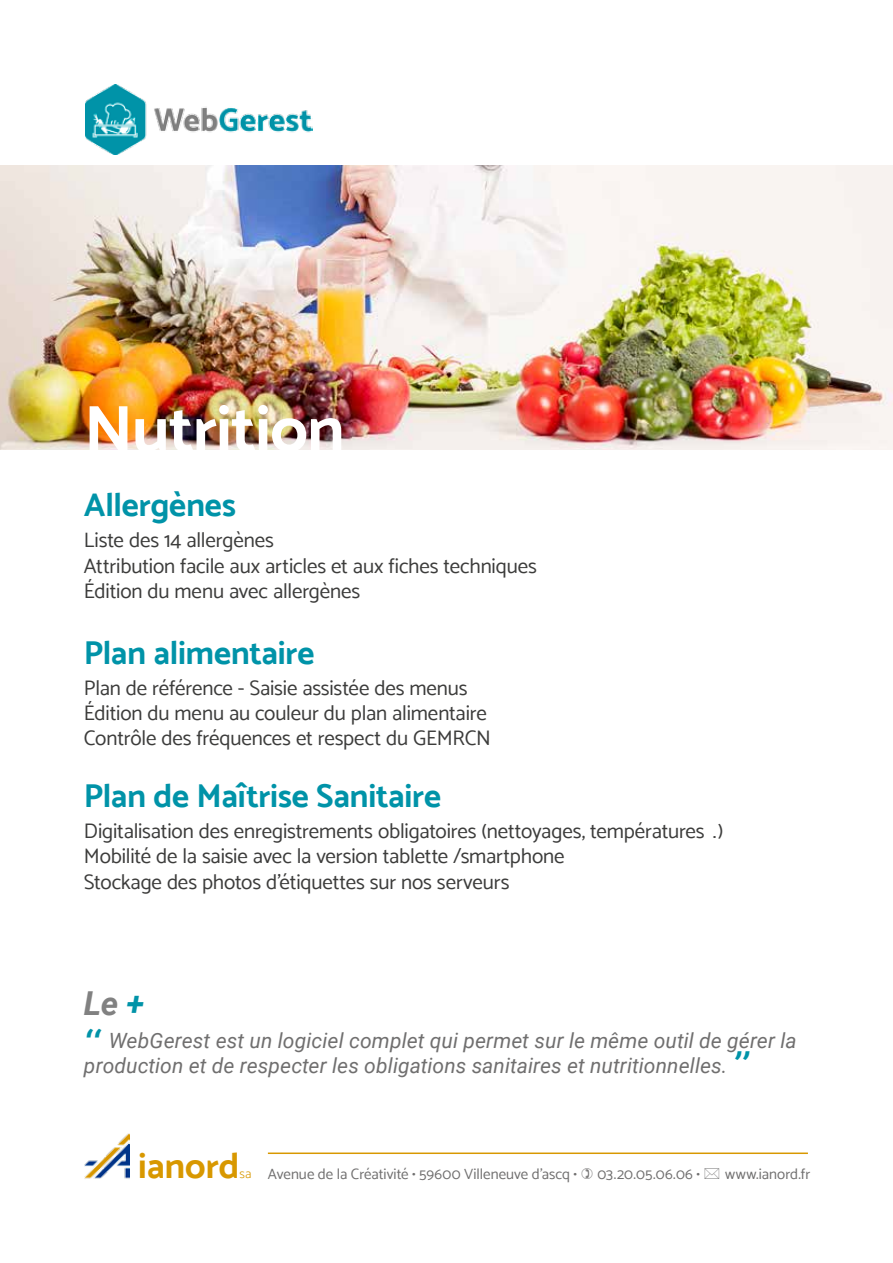
<style>
.page{position:relative;width:893px;height:1263px;background:#fff}
.page>*{position:absolute;margin:0;border:0;box-sizing:border-box;transform-origin:0 0}
.t1{font:700 66px "Catamaran";letter-spacing:-.01em;color:#fff}
.t2{font:700 36px "Catamaran";color:#d89800}
.t3{font:700 33px "Catamaran";letter-spacing:-.005em;color:#0093a8}
.t4{font:italic 700 33px "Roboto";color:#818181}
.t5{font:21px/25.2px "Catamaran";letter-spacing:-.005em;color:#3c3c3b}
.t6{font:italic 21px/25.5px "Roboto";letter-spacing:.005em;color:#706f6f}
.t7{font:15px "Catamaran";letter-spacing:.005em;color:#706f6f}
.s1{color:#0093a8}
.s2{font-weight:900;font-size:33px;color:#0093a8}
.s3{font-weight:300;font-size:13.2px;color:#d89800}
</style>
<div class="page">
<img style="left:84px;top:1133px;width:46px;height:46px">
<hr style="left:268px;top:1152px;width:540px;height:2px;background:#d89800">
<img style="left:85px;top:84px;width:227px;height:70px">
<img style="left:0;top:166px;width:893px;height:283px">
<h1 class="t1" style="left:84px;top:390px;width:262px">Nutrition</h1>
<h3 class="t3" style="left:84px;top:486px;width:153px">Allergènes</h3>
<p class="t5" style="left:84px;top:528px;width:454px">Liste des 14 allergènes<br>Attribution facile aux articles et aux fiches techniques<br>Édition du menu avec allergènes</p>
<h3 class="t3" style="left:84px;top:633px;width:232px">Plan alimentaire</h3>
<p class="t5" style="left:84px;top:675px;width:408px">Plan de référence - Saisie assistée des menus<br>Édition du menu au couleur du plan alimentaire<br>Contrôle des fréquences et respect du GEMRCN</p>
<h3 class="t3" style="left:84px;top:776px;width:359px">Plan de Maîtrise Sanitaire</h3>
<p class="t5" style="left:84px;top:818px;width:641px">Digitalisation des enregistrements obligatoires (nettoyages, températures …)<br>Mobilité de la saisie avec la version tablette /smartphone<br>Stockage des photos d’étiquettes sur nos serveurs</p>
<h3 class="t4" style="left:84px;top:980px;width:62px">Le <span class="s1">+</span></h3>
<p class="t6" style="left:84px;top:1027px;width:714px"><span class="s2">‘‘</span> WebGerest est un logiciel complet qui permet sur le même outil de gérer la production et de respecter les obligations sanitaires et nutritionnelles. <span class="s2">’’</span></p>
<h2 class="t2" style="left:138px;top:1144px;width:103px">ianord</h2>
<p class="t7" style="left:240px;top:1164px;width:339px"><span class="s3">sa</span> Avenue de la Créativité • 59600 Villeneuve d’ascq •</p>
<p class="t7" style="left:597px;top:1164px;width:104px">03.20.05.06.06 •</p>
<p class="t7" style="left:725px;top:1164px;width:86px">www.ianord.fr</p>
</div>
